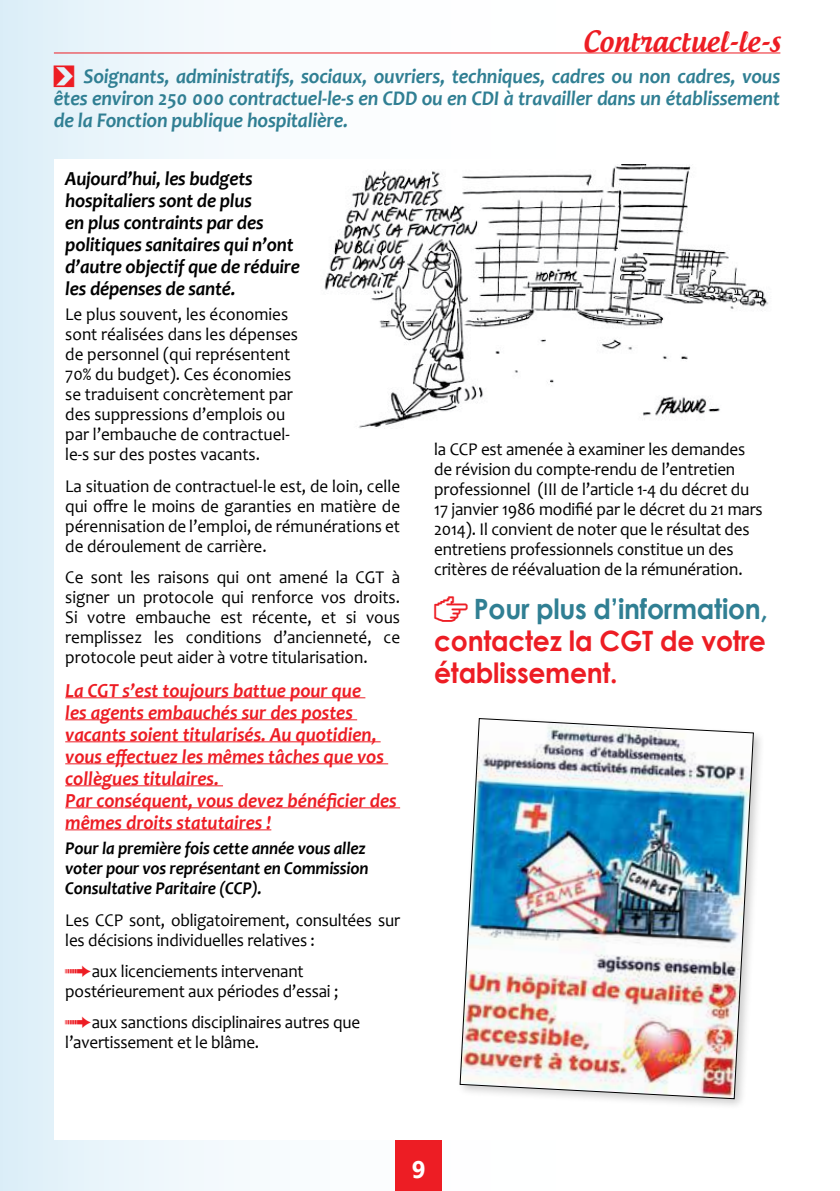
<style>
.page{position:relative;width:840px;height:1191px;background:#fff}
.page>*{position:absolute;margin:0;border:0;box-sizing:border-box;transform-origin:0 0}
.t1{font:700 28px/32px "Century Gothic";letter-spacing:-.01em;color:#ed1d24;text-align:justify;scale:.95 1}
.t2{font:500 28px "Androgyne";letter-spacing:.01em;color:#ed1d24;scale:.95 1}
.t3{font:700 24px "Ebrima";color:#fff}
.t4{font:italic 700 21px/22px "Candara";letter-spacing:-.01em;color:#307f93;text-align:justify;scale:.95 1}
.t5{font:italic 700 20px/22px "Candara";color:#ed1d24;scale:.95 1}
.t6{font:italic 700 20px/22px "Candara";letter-spacing:-.01em;color:#000;scale:.95 1}
.t7{font:18px/20px "Candara";letter-spacing:-.01em;color:#000;scale:.95 1}
.t8{font:italic 700 18px/20px "Candara";letter-spacing:-.01em;color:#000;scale:.95 1}
.s1{font-family:"Arrowstfb";font-weight:400;font-style:normal;color:#ed1d24}
.s2{font-family:"Follow The Arrow";color:#ed1d24}
.s3{font-family:"Arrowstfb";font-weight:400}
.s4{color:#307f93}
</style>
<div class="page">
<div style="left:0;top:0;width:839px;height:1191px;background:linear-gradient(to right,#e8f4fb,#fff)"></div>
<div style="left:395px;top:1133px;width:46px;height:58px;background:#ed1d24"></div>
<div style="left:54px;top:159px;width:726px;height:980px;background:#fff"></div>
<hr style="left:65px;top:697px;width:300px;height:1px;background:#ed1d24">
<hr style="left:65px;top:719px;width:292px;height:1px;background:#ed1d24">
<hr style="left:65px;top:741px;width:315px;height:1px;background:#ed1d24">
<hr style="left:65px;top:763px;width:323px;height:1px;background:#ed1d24">
<hr style="left:65px;top:785px;width:158px;height:1px;background:#ed1d24">
<hr style="left:65px;top:807px;width:335px;height:1px;background:#ed1d24">
<hr style="left:65px;top:829px;width:206px;height:1px;background:#ed1d24">
<hr style="left:54px;top:52px;width:726px;height:1px;background:#ed1d24">
<img style="left:324px;top:164px;width:458px;height:266px">
<div style="left:456px;top:715px;width:309px;height:396px;background:#000;opacity:.2"></div>
<img style="left:459px;top:718px;width:294px;height:381px">
<h1 class="t2" style="left:582px;top:24px;width:209px">Contractuel-le-s</h1>
<p class="t4" style="left:54px;top:65px;width:765px"><span class="s1">F</span> Soignants, administratifs, sociaux, ouvriers, techniques, cadres ou non cadres, vous êtes environ 250 000 contractuel-le-s en CDD ou en CDI à travailler dans un établissement de la Fonction publique hospitalière.</p>
<p class="t6" style="left:65px;top:167px;width:248px">Aujourd’hui, les budgets hospitaliers sont de plus<br>en plus contraints par des politiques sanitaires qui n’ont d’autre objectif que de réduire les dépenses de santé.</p>
<p class="t7" style="left:65px;top:304px;width:246px">Le plus souvent, les économies sont réalisées dans les dépenses de personnel (qui représentent<br>70% du budget). Ces économies se traduisent concrètement par des suppressions d’emplois ou par l’embauche de contractuel&shy;le-s sur des postes vacants.</p>
<p class="t7" style="left:65px;top:476px;width:354px;text-align:justify">La situation de contractuel-le est, de loin, celle qui offre le moins de garanties en matière de pérennisation de l’emploi, de rémunérations et de déroulement de carrière.</p>
<p class="t7" style="left:65px;top:567px;width:354px;text-align:justify">Ce sont les raisons qui ont amené la CGT à signer un protocole qui renforce vos droits.<br>Si votre embauche est récente, et si vous remplissez les conditions d’ancienneté, ce protocole peut aider à votre titularisation.</p>
<p class="t5" style="left:65px;top:679px;width:350px">La CGT s’est toujours battue pour que<br>les agents embauchés sur des postes vacants soient titularisés. Au quotidien, vous effectuez les mêmes tâches que vos collègues titulaires.<br>Par conséquent, vous devez bénéficier des mêmes droits statutaires !</p>
<p class="t8" style="left:65px;top:838px;width:320px">Pour la première fois cette année vous allez voter pour vos représentant en Commission<br>Consultative Paritaire (CCP).</p>
<p class="t7" style="left:65px;top:909px;width:354px">Les CCP sont, obligatoirement, consultées sur les décisions individuelles relatives :</p>
<p class="t7" style="left:65px;top:961px;width:289px"><span class="s2">B</span>aux licenciements intervenant postérieurement aux périodes d’essai ;</p>
<p class="t7" style="left:65px;top:1012px;width:312px"><span class="s2">B</span>aux sanctions disciplinaires autres que l’avertissement et le blâme.</p>
<p class="t7" style="left:434px;top:439px;width:347px">la CCP est amenée à examiner les demandes de révision du compte-rendu de l’entretien professionnel (III de l’article 1-4 du décret du 17 janvier 1986 modifié par le décret du 21 mars 2014). Il convient de noter que le résultat des entretiens professionnels constitue un des critères de réévaluation de la rémunération.</p>
<h1 class="t1" style="left:434px;top:591px;width:353px"><span class="s3">A</span> <span class="s4">Pour plus d’information, </span>contactez la CGT de votre établissement.</h1>
<h2 class="t3" style="left:411px;top:1152px;width:15px">9</h2>
</div>
